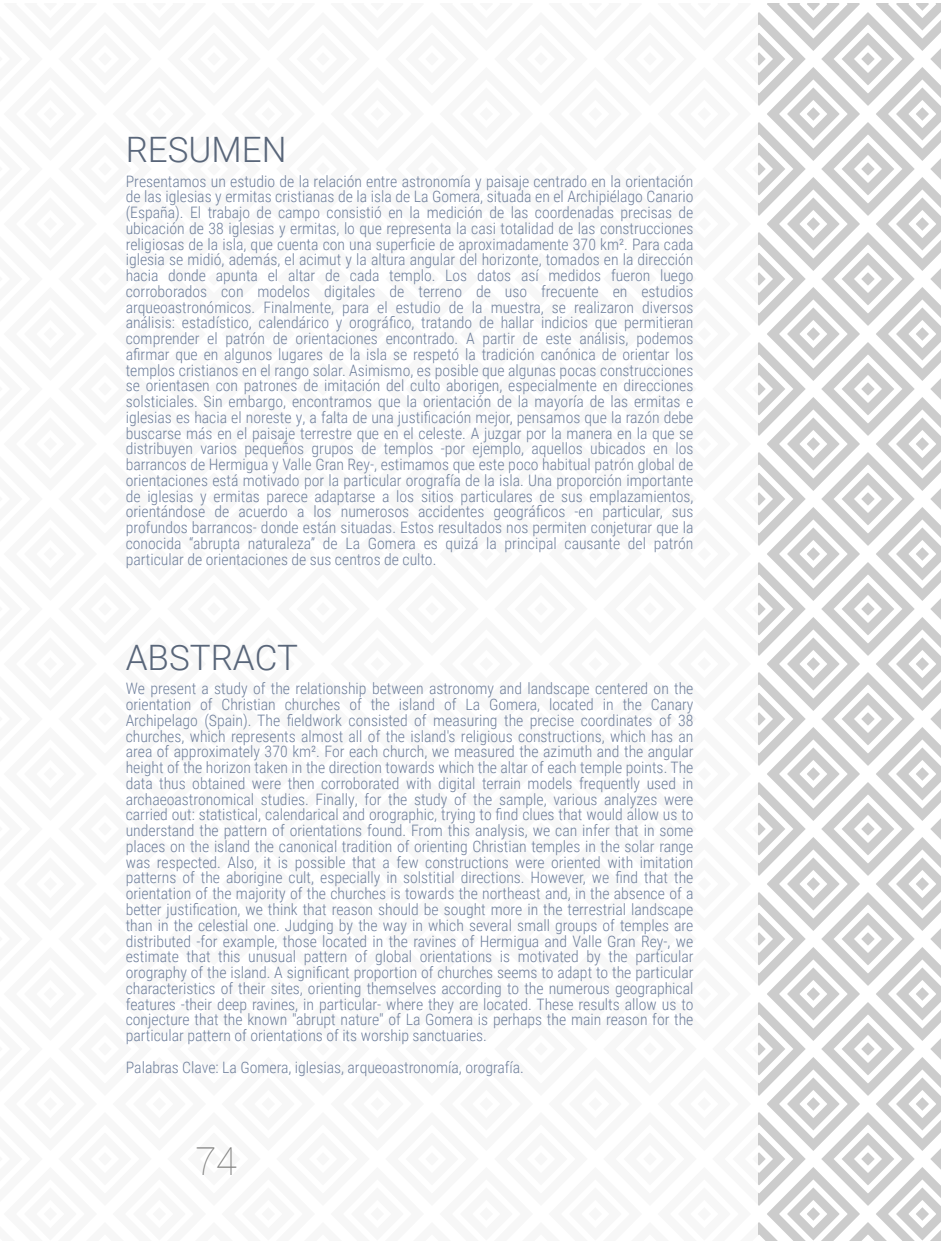
<style>
.page{position:relative;width:943px;height:1241px;background:#fff}
.page>*{position:absolute;margin:0;border:0;box-sizing:border-box;transform-origin:0 0}
.t1{font:100 38.5px "Roboto";color:#828281}
.t2{font:300 35px "Roboto";color:#59667a}
.t3{font:300 15.75px/15.8px "Roboto Condensed";color:#6e7f9c;text-align:justify}
</style>
<div class="page">
<div style="left:0;top:4px;width:940px;height:1236px;background:#bfbfbf;opacity:.2"></div>
<div style="left:0;top:0;width:758px;height:1240px;background:#fff"></div>
<h2 class="t2" style="left:126px;top:125px;width:162px">RESUMEN</h2>
<p class="t3" style="left:126px;top:172px;width:569px">Presentamos un estudio de la relación entre astronomía y paisaje centrado en la orientación de las iglesias y ermitas cristianas de la isla de La Gomera, situada en el Archipiélago Canario (España). El trabajo de campo consistió en la medición de las coordenadas precisas de ubicación de 38 iglesias y ermitas, lo que representa la casi totalidad de las construcciones religiosas de la isla, que cuenta con una superficie de aproximadamente 370 km². Para cada iglesia se midió, además, el acimut y la altura angular del horizonte, tomados en la dirección hacia donde apunta el altar de cada templo. Los datos así medidos fueron luego corroborados con modelos digitales de terreno de uso frecuente en estudios arqueoastronómicos. Finalmente, para el estudio de la muestra, se realizaron diversos análisis: estadístico, calendárico y orográfico, tratando de hallar indicios que permitieran comprender el patrón de orientaciones encontrado. A partir de este análisis, podemos afirmar que en algunos lugares de la isla se respetó la tradición canónica de orientar los templos cristianos en el rango solar. Asimismo, es posible que algunas pocas construcciones se orientasen con patrones de imitación del culto aborigen, especialmente en direcciones solsticiales. Sin embargo, encontramos que la orientación de la mayoría de las ermitas e iglesias es hacia el noreste y, a falta de una justificación mejor, pensamos que la razón debe buscarse más en el paisaje terrestre que en el celeste. A juzgar por la manera en la que se distribuyen varios pequeños grupos de templos -por ejemplo, aquellos ubicados en los barrancos de Hermigua y Valle Gran Rey-, estimamos que este poco habitual patrón global de orientaciones está motivado por la particular orografía de la isla. Una proporción importante de iglesias y ermitas parece adaptarse a los sitios particulares de sus emplazamientos, orientándose de acuerdo a los numerosos accidentes geográficos -en particular, sus profundos barrancos- donde están situadas. Estos resultados nos permiten conjeturar que la conocida “abrupta naturaleza” de La Gomera es quizá la principal causante del patrón particular de orientaciones de sus centros de culto.</p>
<h2 class="t2" style="left:126px;top:633px;width:174px">ABSTRACT</h2>
<p class="t3" style="left:126px;top:680px;width:569px">We present a study of the relationship between astronomy and landscape centered on the orientation of Christian churches of the island of La Gomera, located in the Canary Archipelago (Spain). The fieldwork consisted of measuring the precise coordinates of 38 churches, which represents almost all of the island's religious constructions, which has an area of approximately 370 km². For each church, we measured the azimuth and the angular height of the horizon taken in the direction towards which the altar of each temple points. The data thus obtained were then corroborated with digital terrain models frequently used in archaeoastronomical studies. Finally, for the study of the sample, various analyzes were carried out: statistical, calendarical and orographic, trying to find clues that would allow us to understand the pattern of orientations found. From this analysis, we can infer that in some places on the island the canonical tradition of orienting Christian temples in the solar range was respected. Also, it is possible that a few constructions were oriented with imitation patterns of the aborigine cult, especially in solstitial directions. However, we find that the orientation of the majority of the churches is towards the northeast and, in the absence of a better justification, we think that reason should be sought more in the terrestrial landscape than in the celestial one. Judging by the way in which several small groups of temples are distributed -for example, those located in the ravines of Hermigua and Valle Gran Rey-, we estimate that this unusual pattern of global orientations is motivated by the particular orography of the island. A significant proportion of churches seems to adapt to the particular characteristics of their sites, orienting themselves according to the numerous geographical features -their deep ravines, in particular- where they are located. These results allow us to conjecture that the known "abrupt nature" of La Gomera is perhaps the main reason for the particular pattern of orientations of its worship sanctuaries.</p>
<p class="t3" style="left:126px;top:1058px;width:400px">Palabras Clave: La Gomera, iglesias, arqueoastronomía, orografía.</p>
<h1 class="t1" style="left:195px;top:1134px;width:43px">74</h1>
</div>
